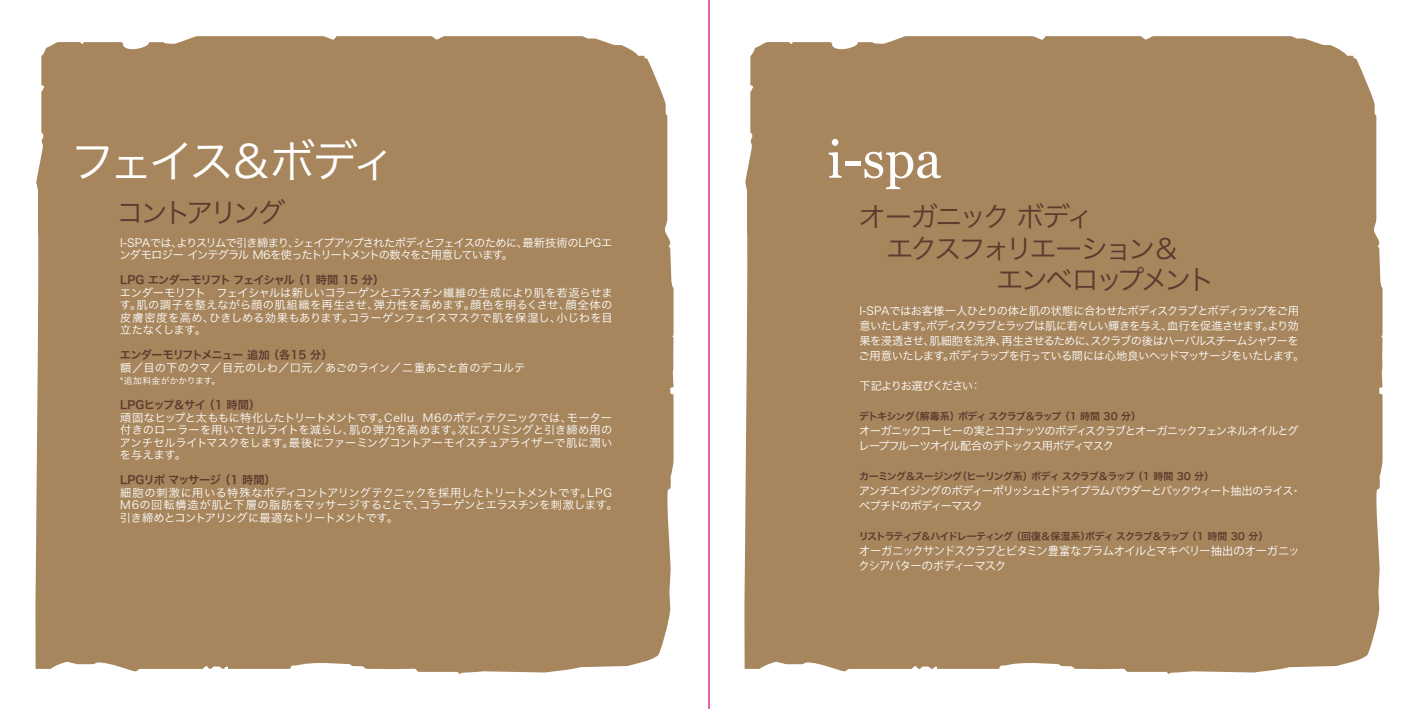
<style>
.page{position:relative;width:1418px;height:709px;background:#fff}
.page>*{position:absolute;margin:0;border:0;box-sizing:border-box;transform-origin:0 0}
.t1{font:52.5px "Georgia";color:#fff}
.t2{font:45px "Hira Kaku Pro W3";letter-spacing:-.12em;color:#fff}
.t3{font:27.5px "Hira Kaku Pro W3";letter-spacing:-.125em;color:#5e392f}
.t4{font:27.5px "Hira Kaku Pro W3";letter-spacing:-.085em;color:#5e392f}
.t5{font:27.5px "Hira Kaku Pro W3";letter-spacing:-.145em;color:#5e392f}
.t6{font:11.25px/12.5px "Hira Kaku Pro W3";letter-spacing:-.055em;color:#fff;text-align:justify}
.t7{font:11.25px/12.5px "Hira Kaku Pro W3";letter-spacing:-.01em;color:#fff}
.t8{font:11.25px/12.5px "Hira Kaku Pro W3";letter-spacing:-.08em;color:#fff}
.t9{font:11.25px/15px "Hira Kaku Pro W3";letter-spacing:-.1em;color:#fff}
.t10{font:11.25px/15px "Hira Kaku Pro W3";letter-spacing:-.095em;color:#fff}
.t11{font:11.25px "Hira Kaku Pro W6";letter-spacing:-.07em;color:#5e392f}
.t12{font:11.25px/15px "Koz Go Pr 6 N";letter-spacing:-.05em;color:#fff}
.t13{font:11.25px "Hira Kaku Pro W3";letter-spacing:-.015em;color:#fff}
.t14{font:11.25px "Hira Kaku Pro W6";letter-spacing:-.035em;color:#5e392f}
.t15{font:10px "Hira Kaku Pro W6";letter-spacing:-.08em;color:#5e392f}
.t16{font:8.75px "Hira Kaku Pro W3";letter-spacing:.02em;color:#fff}
</style>
<div class="page">
<div style="left:35px;top:36px;width:638px;height:638px;background:#a7865d"></div>
<div style="left:744px;top:36px;width:638px;height:638px;background:#a7865d"></div>
<hr style="left:708px;top:0;width:1px;height:709px;background:#d70b7d">
<h2 class="t2" style="left:70px;top:121px;width:327px">フェイス＆ボディ</h2>
<h3 class="t5" style="left:116px;top:188px;width:171px">コントアリング</h3>
<p class="t8" style="left:119px;top:235px;width:494px">I-SPAでは、よりスリムで引き締まり、シェイプアップされたボディとフェイスのために、最新技術のLPGエンダモロジー インテグラル M6を使ったトリートメントの数々をご用意しています。</p>
<p class="t11" style="left:120px;top:270px;width:265px">LPG エンダーモリフト フェイシャル （1 時間 15 分）</p>
<p class="t6" style="left:120px;top:285px;width:494px">エンダーモリフト フェイシャルは新しいコラーゲンとエラスチン繊維の生成により肌を若返らせます。肌の調子を整えながら顔の肌組織を再生させ、弾力性を高めます。顔色を明るくさせ、顔全体の皮膚密度を高め、ひきしめる効果もあります。コラーゲンフェイスマスクで肌を保湿し、小じわを目立たなくします。</p>
<p class="t11" style="left:120px;top:345px;width:214px">エンダーモリフトメニュー 追加 （各15 分）</p>
<p class="t13" style="left:120px;top:357px;width:406px">額／目の下のクマ／目元のしわ／口元／あごのライン／二重あごと首のデコルテ</p>
<p class="t16" style="left:120px;top:373px;width:101px">*追加料金がかかります。</p>
<p class="t11" style="left:120px;top:395px;width:142px">LPGヒップ＆サイ （1 時間）</p>
<p class="t6" style="left:120px;top:410px;width:494px">頑固なヒップと太ももに特化したトリートメントです。Cellu M6のボディテクニックでは、モーター付きのローラーを用いてセルライトを減らし、肌の弾力を高めます。次にスリミングと引き締め用のアンチセルライトマスクをします。最後にファーミングコントアーモイスチュアライザーで肌に潤いを与えます。</p>
<p class="t14" style="left:120px;top:470px;width:157px">LPGリポ マッサージ （1 時間）</p>
<p class="t7" style="left:120px;top:485px;width:499px">細胞の刺激に用いる特殊なボディコントアリングテクニックを採用したトリートメントです。LPG<br>M6の回転構造が肌と下層の脂肪をマッサージすることで、コラーゲンとエラスチンを刺激します。引き締めとコントアリングに最適なトリートメントです。</p>
<h1 class="t1" style="left:827px;top:121px;width:116px">i-spa</h1>
<h3 class="t4" style="left:858px;top:192px;width:236px">オーガニック ボディ</h3>
<h3 class="t3" style="left:886px;top:224px;width:295px">エクスフォリエーション＆</h3>
<h3 class="t3" style="left:996px;top:255px;width:220px">エンベロップメント</h3>
<p class="t6" style="left:858px;top:302px;width:447px;line-height:15px;text-align:left">I-SPAではお客様一人ひとりの体と肌の状態に合わせたボディスクラブとボディラップをご用意いたします。ボディスクラブとラップは肌に若々しい輝きを与え、血行を促進させます。より効果を浸透させ、肌細胞を洗浄、再生させるために、スクラブの後はハーバルスチームシャワーをご用意いたします。ボディラップを行っている間には心地良いヘッドマッサージをいたします。</p>
<p class="t9" style="left:859px;top:377px;width:123px">下記よりお選びください：</p>
<p class="t15" style="left:859px;top:407px;width:283px">デトキシング（解毒系）ボディ スクラブ＆ラップ（1 時間 30 分）</p>
<p class="t10" style="left:858px;top:422px;width:442px">オーガニックコーヒーの実とココナッツのボディスクラブとオーガニックフェンネルオイルとグレープフルーツオイル配合のデトックス用ボディマスク</p>
<p class="t15" style="left:859px;top:467px;width:356px">カーミング＆スージング（ヒーリング系）ボディ スクラブ＆ラップ （1 時間 30 分）</p>
<p class="t9" style="left:858px;top:482px;width:444px">アンチエイジングのボディーポリッシュとドライプラムパウダーとバックウィート抽出のライス・ペプチドのボディーマスク</p>
<p class="t15" style="left:858px;top:527px;width:411px">リストラティブ＆ハイドレーティング （回復＆保湿系）ボディ スクラブ＆ラップ （1 時間 30 分）</p>
<p class="t12" style="left:858px;top:544px;width:442px">オーガニックサンドスクラブとビタミン豊富なプラムオイルとマキベリー抽出のオーガニックシアバターのボディーマスク</p>
</div>
